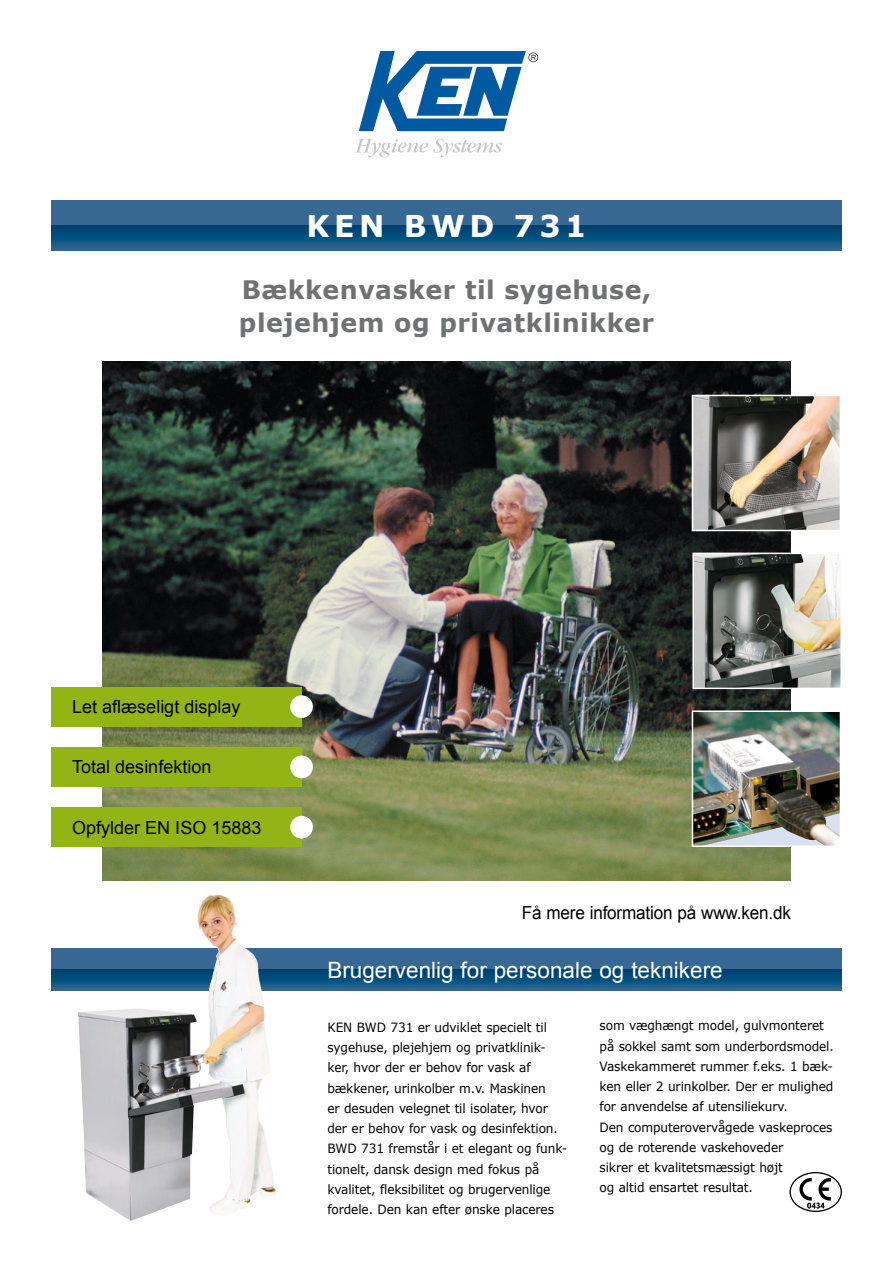
<style>
.page{position:relative;width:893px;height:1263px;background:#fff}
.page>*{position:absolute;margin:0;border:0;box-sizing:border-box;transform-origin:0 0}
.t1{font:700 30px "Verdana";letter-spacing:.15em;color:#fff}
.t2{font:700 25.5px/33px "Verdana";letter-spacing:.02em;color:#707172}
.t3{font:22.5px "Arial";color:#fff}
.t4{font:18px "Arial";color:#000}
.t5{font:18px "Arial";color:#000;scale:.95 1}
.t6{font:12.75px/20.2px "Verdana";letter-spacing:-.01em;color:#000;scale:.95 1}
</style>
<div class="page">
<svg style="left:355px;top:139px;width:147px;height:18px"></svg>
<svg style="left:359px;top:51px;width:179px;height:80px"></svg>
<img style="left:102px;top:361px;width:689px;height:519px">
<div style="left:51px;top:948px;width:791px;height:21px;background:#376893"></div>
<svg style="left:51px;top:969px;width:791px;height:21px;background:#0c517e"></svg>
<div style="left:51px;top:200px;width:791px;height:25px;background:#376893"></div>
<svg style="left:51px;top:225px;width:791px;height:26px;background:#0e5280"></svg>
<div style="left:789px;top:1172px;width:53px;height:40px;border:1px solid #000;border-radius:50%"></div>
<svg style="left:799px;top:1178px;width:32px;height:30px"></svg>
<img style="left:78px;top:894px;width:198px;height:326px">
<div style="left:51px;top:687px;width:251px;height:39px;background:#92b515"></div>
<div style="left:290px;top:695px;width:23px;height:23px;background:#fff;border-radius:50%"></div>
<div style="left:51px;top:747px;width:251px;height:40px;background:#92b515"></div>
<div style="left:290px;top:755px;width:23px;height:23px;background:#fff;border-radius:50%"></div>
<div style="left:51px;top:807px;width:251px;height:40px;background:#92b515"></div>
<div style="left:290px;top:816px;width:23px;height:22px;background:#fff;border-radius:50%"></div>
<img style="left:695px;top:398px;width:143px;height:130px">
<div style="left:692px;top:395px;width:149px;height:136px;border:2px solid #fff"></div>
<img style="left:695px;top:713px;width:143px;height:131px">
<div style="left:692px;top:710px;width:149px;height:137px;border:2px solid #fff"></div>
<img style="left:695px;top:556px;width:144px;height:130px">
<div style="left:692px;top:553px;width:150px;height:136px;border:2px solid #fff"></div>
<h1 class="t1" style="left:306px;top:207px;width:282px">KEN BWD 731</h1>
<h2 class="t2" style="left:239px;top:273px;width:417px">Bækkenvasker til sygehuse, plejehjem og privatklinikker</h2>
<h3 class="t4" style="left:72px;top:695px;width:170px">Let aflæseligt display</h3>
<h3 class="t4" style="left:72px;top:755px;width:141px">Total desinfektion</h3>
<h3 class="t4" style="left:72px;top:815px;width:191px">Opfylder EN ISO 15883</h3>
<h3 class="t5" style="left:522px;top:901px;width:285px">Få mere information på www.ken.dk</h3>
<h3 class="t3" style="left:327px;top:955px;width:397px">Brugervenlig for personale og teknikere</h3>
<p class="t6" style="left:327px;top:1016px;width:254px">KEN BWD 731 er udviklet specielt til sygehuse, plejehjem og privatklinik&shy;ker, hvor der er behov for vask af bækkener, urinkolber m.v. Maskinen<br>er desuden velegnet til isolater, hvor der er behov for vask og desinfektion.<br>BWD 731 fremstår i et elegant og funk&shy;tionelt, dansk design med fokus på kvalitet, fleksibilitet og brugervenlige fordele. Den kan efter ønske placeres</p>
<p class="t6" style="left:600px;top:1015px;width:248px">som væghængt model, gulvmonteret på sokkel samt som underbordsmodel.<br>Vaskekammeret rummer f.eks. 1 bæk&shy;ken eller 2 urinkolber. Der er mulighed for anvendelse af utensiliekurv.<br>Den computerovervågede vaskeproces og de roterende vaskehoveder<br>sikrer et kvalitetsmæssigt højt<br>og altid ensartet resultat.</p>
</div>
